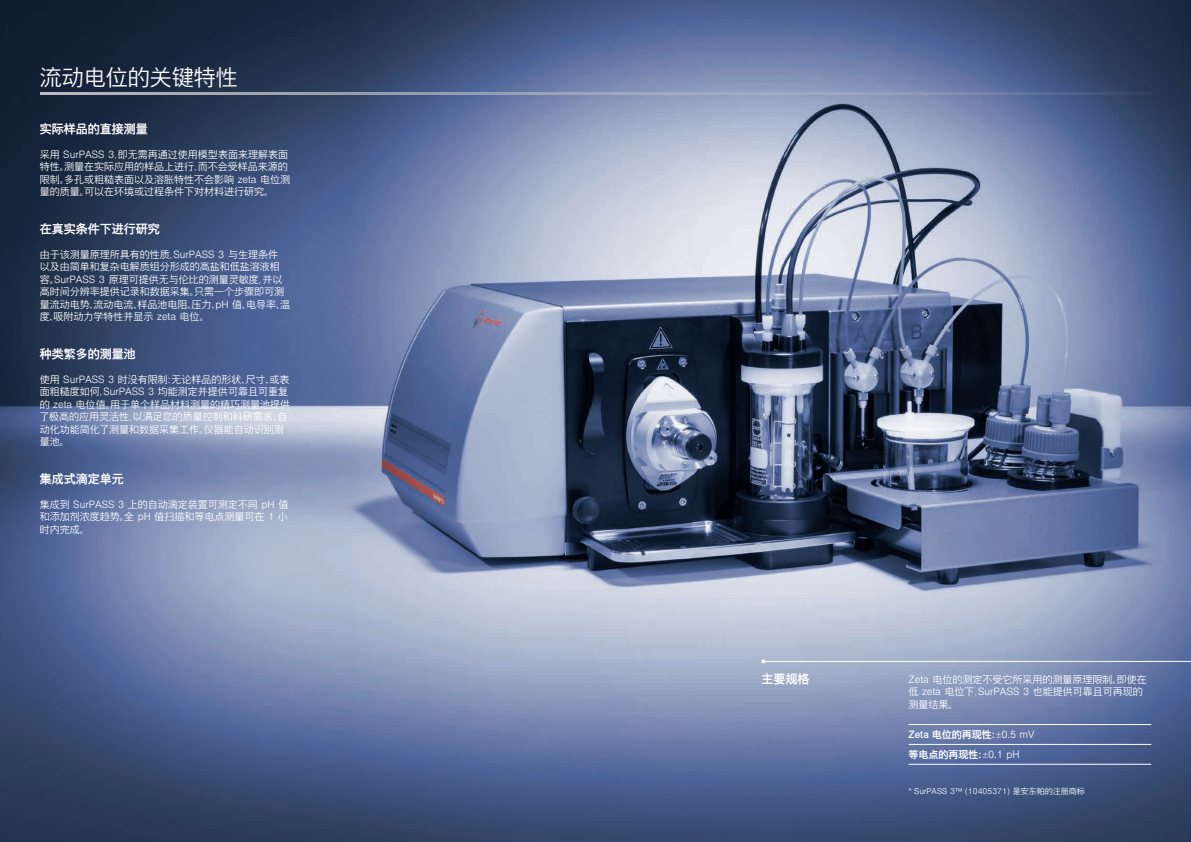
<style>
.page{position:relative;width:1191px;height:842px;background:#fff}
.page>*{position:absolute;margin:0;border:0;box-sizing:border-box;transform-origin:0 0}
.t1{font:300 22px "Nimbus Sans Global";color:#fff}
.t2{font:500 12px "Nimbus Sans Global";color:#fff}
.t3{font:300 10px/12.5px "Nimbus Sans Global";color:#fff}
.t4{font:500 10px/19.8px "Nimbus Sans Global";color:#fff}
.t5{font:300 8px "Nimbus Sans Global";color:#fff}
.s1{font-weight:300}
</style>
<div class="page">
<img style="left:0;top:0;width:1191px;height:842px">
<hr style="left:40px;top:92px;width:1111px;height:3px;background:#bcbdc0">
<hr style="left:908px;top:744px;width:243px;height:1px;background:#fff">
<hr style="left:908px;top:724px;width:243px;height:1px;background:#fff">
<hr style="left:908px;top:764px;width:243px;height:1px;background:#fff">
<hr style="left:763px;top:661px;width:428px;height:1px;background:#fff">
<svg style="left:761px;top:659px;width:4px;height:4px"></svg>
<h1 class="t1" style="left:40px;top:65px;width:199px">流动电位的关键特性</h1>
<p class="t2" style="left:40px;top:122px;width:109px">实际样品的直接测量</p>
<p class="t3" style="left:40px;top:148px;width:252px">采用 SurPASS 3，即无需再通过使用模型表面来理解表面特性。测量在实际应用的样品上进行，而不会受样品来源的限制。多孔或粗糙表面以及溶胀特性不会影响 zeta 电位测量的质量。可以在环境或过程条件下对材料进行研究。</p>
<p class="t2" style="left:40px;top:222px;width:121px">在真实条件下进行研究</p>
<p class="t3" style="left:40px;top:248px;width:252px">由于该测量原理所具有的性质，SurPASS 3 与生理条件以及由简单和复杂电解质组分形成的高盐和低盐溶液相容。SurPASS 3 原理可提供无与伦比的测量灵敏度，并以高时间分辨率提供记录和数据采集。只需一个步骤即可测量流动电势、流动电流、样品池电阻、压力、pH 值、电导率、温度、吸附动力学特性并显示 zeta 电位。</p>
<p class="t2" style="left:40px;top:347px;width:97px">种类繁多的测量池</p>
<p class="t3" style="left:39px;top:373px;width:252px">使用 SurPASS 3 时没有限制：无论样品的形状、尺寸、或表面粗糙度如何，SurPASS 3 均能测定并提供可靠且可重复的 zeta 电位值。用于单个样品材料测量的精巧测量池提供了极高的应用灵活性，以满足您的质量控制和科研需求。自动化功能简化了测量和数据采集工作。仪器能自动识别测量池。</p>
<p class="t2" style="left:40px;top:472px;width:85px">集成式滴定单元</p>
<p class="t3" style="left:40px;top:498px;width:250px;text-align:justify">集成到 SurPASS 3 上的自动滴定装置可测定不同 pH 值和添加剂浓度趋势。全 pH 值扫描和等电点测量可在 1 小时内完成。</p>
<p class="t2" style="left:761px;top:672px;width:49px">主要规格</p>
<p class="t3" style="left:908px;top:673px;width:240px">Zeta 电位的测定不受它所采用的测量原理限制。即使在低 zeta 电位下，SurPASS 3 也能提供可靠且可再现的测量结果。</p>
<p class="t4" style="left:908px;top:725px;width:127px">Zeta 电位的再现性：<span class="s1">±0.5 mV</span>等电点的再现性：<span class="s1">±0.1 pH</span></p>
<p class="t5" style="left:908px;top:787px;width:178px">* SurPASS 3™ (10405371) 是安东帕的注册商标</p>
</div>
